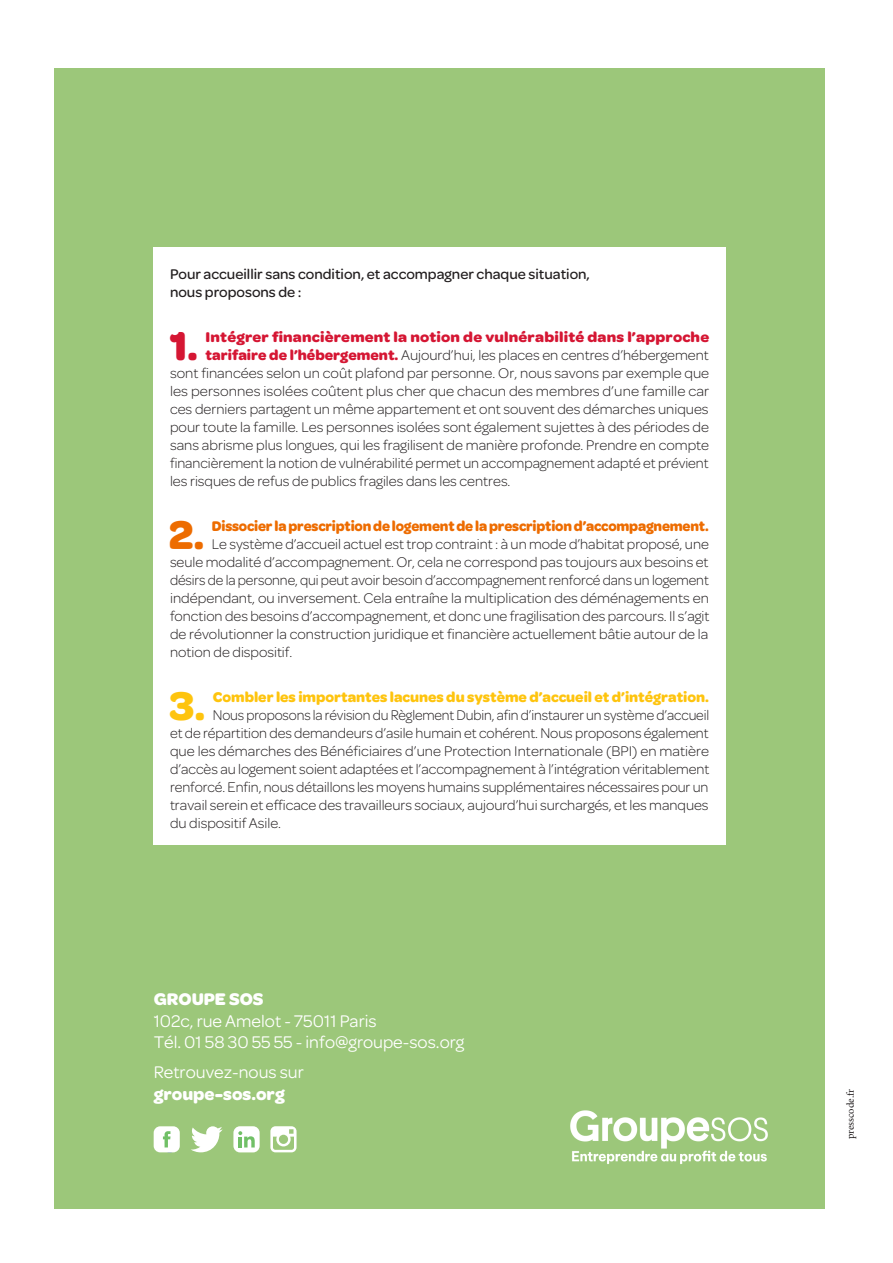
<style>
.page{position:relative;width:893px;height:1263px;background:#fff}
.page>*{position:absolute;margin:0;border:0;box-sizing:border-box;transform-origin:0 0}
.t1{font:700 42.75px "Omnes";color:#d51633}
.t2{font:700 42.75px "Omnes";color:#ed6c00}
.t3{font:700 42.75px "Omnes";color:#fec40e}
.t4{font:18px/21.6px "Omnes";color:#fff}
.t5{font:700 18px "Omnes";color:#fff}
.t6{font:300 15px/18px "Omnes";color:#231f20;text-align:justify}
.t7{font:300 15px/18px "Omnes";color:#231f20;text-align:justify;scale:.96 1}
.t8{font:500 15px/18px "Omnes";color:#231f20}
.t9{font:700 15px "Omnes";letter-spacing:-.015em;color:#ed6c00;scale:.95 1}
.t10{font:700 15px "Omnes";color:#fec40e}
.t11{font:700 15px "Omnes";letter-spacing:.01em;color:#d51633;scale:1.05 1}
.t12{font:10.5px "Minion Pro";color:#231f20}
.s1{font-weight:700;color:#d51633}
</style>
<div class="page">
<div style="left:54px;top:68px;width:771px;height:1141px;background:#9cc77a"></div>
<svg style="left:191px;top:1126px;width:32px;height:26px"></svg>
<svg style="left:270px;top:1126px;width:27px;height:26px"></svg>
<div style="left:233px;top:1126px;width:27px;height:26px;background:#fff;border-radius:7px"></div>
<svg style="left:238px;top:1131px;width:17px;height:16px"></svg>
<div style="left:154px;top:1126px;width:26px;height:26px;background:#fff;border-radius:7px"></div>
<svg style="left:163px;top:1131px;width:13px;height:21px"></svg>
<div style="left:153px;top:248px;width:573px;height:597px;background:#fff"></div>
<img style="left:570px;top:1110px;width:198px;height:54px">
<p class="t8" style="left:170px;top:265px;width:421px">Pour accueillir sans condition, et accompagner chaque situation, nous proposons de :</p>
<h1 class="t1" style="left:169px;top:321px;width:30px">1.</h1>
<p class="t11" style="left:206px;top:328px;width:481px">Intégrer financièrement la notion de vulnérabilité dans l’approche</p>
<p class="t6" style="left:206px;top:346px;width:505px"><span class="s1">tarifaire de l’hébergement.</span> Aujourd’hui, les places en centres d’hébergement</p>
<p class="t6" style="left:170px;top:364px;width:541px">sont financées selon un coût plafond par personne. Or, nous savons par exemple que</p>
<p class="t6" style="left:170px;top:382px;width:541px">les personnes isolées coûtent plus cher que chacun des membres d’une famille car</p>
<p class="t6" style="left:170px;top:400px;width:540px">ces derniers partagent un même appartement et ont souvent des démarches uniques</p>
<p class="t6" style="left:170px;top:418px;width:540px">pour toute la famille. Les personnes isolées sont également sujettes à des périodes de</p>
<p class="t6" style="left:170px;top:436px;width:541px">sans abrisme plus longues, qui les fragilisent de manière profonde. Prendre en compte</p>
<p class="t6" style="left:170px;top:454px;width:540px">financièrement la notion de vulnérabilité permet un accompagnement adapté et prévient</p>
<p class="t6" style="left:170px;top:472px;width:342px">les risques de refus de publics fragiles dans les centres.</p>
<h1 class="t2" style="left:169px;top:510px;width:37px">2.</h1>
<p class="t9" style="left:212px;top:517px;width:525px">Dissocier la prescription de logement de la prescription d’accompagnement.</p>
<p class="t6" style="left:170px;top:535px;width:541px;text-indent:42px">Le système d’accueil actuel est trop contraint : à un mode d’habitat proposé, une seule modalité d’accompagnement. Or, cela ne correspond pas toujours aux besoins et désirs de la personne, qui peut avoir besoin d’accompagnement renforcé dans un logement indépendant, ou inversement. Cela entraîne la multiplication des déménagements en fonction des besoins d’accompagnement, et donc une fragilisation des parcours. Il s’agit de révolutionner la construction juridique et financière actuellement bâtie autour de la notion de dispositif.</p>
<h1 class="t3" style="left:170px;top:681px;width:38px">3.</h1>
<p class="t10" style="left:213px;top:688px;width:498px">Combler les importantes lacunes du système d’accueil et d’intégration.</p>
<p class="t7" style="left:170px;top:706px;width:563px;text-indent:43px">Nous proposons la révision du Règlement Dubin, afin d’instaurer un système d’accueil et de répartition des demandeurs d’asile humain et cohérent. Nous proposons également que les démarches des Bénéficiaires d’une Protection Internationale (BPI) en matière d’accès au logement soient adaptées et l’accompagnement à l’intégration véritablement renforcé. Enfin, nous détaillons les moyens humains supplémentaires nécessaires pour un travail serein et efficace des travailleurs sociaux, aujourd’hui surchargés, et les manques du dispositif Asile.</p>
<p class="t5" style="left:154px;top:988px;width:111px">GROUPE SOS</p>
<p class="t4" style="left:154px;top:1010px;width:312px">102c, rue Amelot - 75011 Paris<br>Tél. 01 58 30 55 55 - info@groupe-sos.org</p>
<p class="t4" style="left:154px;top:1061px;width:152px">Retrouvez-nous sur</p>
<p class="t5" style="left:154px;top:1083px;width:133px">groupe-sos.org</p>
<p class="t12" style="left:843px;top:1139px;width:52px;rotate:-90deg">presscode.fr</p>
</div>
